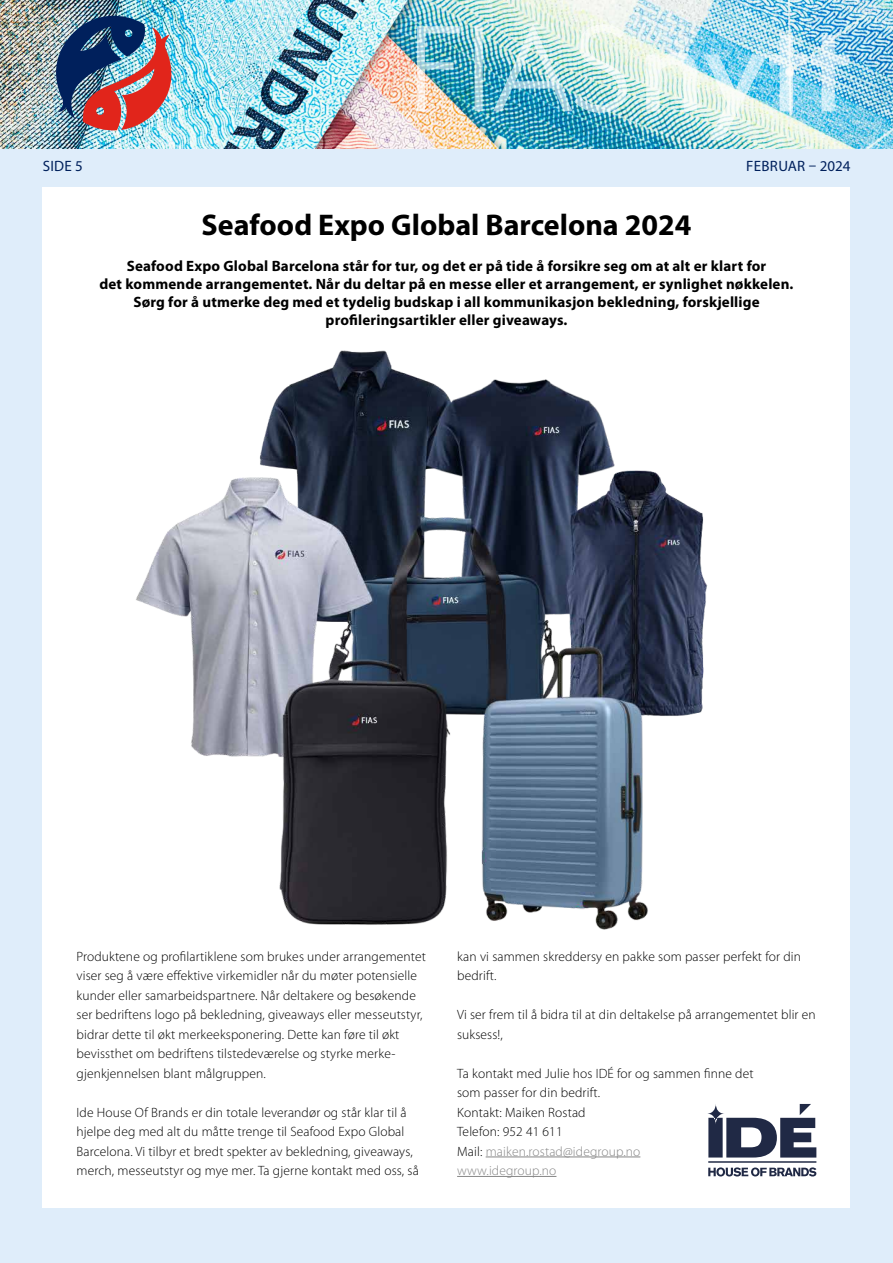
<style>
.page{position:relative;width:893px;height:1263px;background:#dfedfa}
.page>*{position:absolute;margin:0;border:0;box-sizing:border-box;transform-origin:0 0}
.t1{font:700 30px "Myriad Pro";color:#000}
.t2{font:700 15px/18px "Myriad Pro";letter-spacing:.01em;color:#000;text-align:center}
.t3{font:15px "Myriad Pro";letter-spacing:.02em;color:#00205c}
.t4{font:300 13.5px/19.5px "Myriad Pro";letter-spacing:.01em;color:#000}
.s1{color:#878787}
</style>
<div class="page">
<img style="left:0;top:0;width:893px;height:149px">
<img style="left:417px;top:24px;width:432px;height:116px">
<img style="left:50px;top:11px;width:124px;height:120px">
<div style="left:43px;top:187px;width:807px;height:1021px;background:#fff"></div>
<hr style="left:486px;top:1156px;width:154px;height:1px;background:#878787">
<hr style="left:457px;top:1176px;width:99px;height:1px;background:#878787">
<img style="left:136px;top:350px;width:572px;height:580px">
<svg style="left:708px;top:1103px;width:108px;height:73px"></svg>
<p class="t3" style="left:43px;top:156px;width:42px">SIDE 5</p>
<p class="t3" style="left:746px;top:156px;width:106px">FEBRUAR – 2024</p>
<h1 class="t1" style="left:202px;top:205px;width:491px">Seafood Expo Global Barcelona 2024</h1>
<p class="t2" style="left:99px;top:257px;width:696px">Seafood Expo Global Barcelona står for tur, og det er på tide å forsikre seg om at alt er klart for<br>det kommende arrangementet. Når du deltar på en messe eller et arrangement, er synlighet nøkkelen.<br>Sørg for å utmerke deg med et tydelig budskap i all kommunikasjon bekledning, forskjellige profileringsartikler eller giveaways.</p>
<p class="t4" style="left:77px;top:946px;width:351px">Produktene og profilartiklene som brukes under arrangementet viser seg å være effektive virkemidler når du møter potensielle kunder eller samarbeidspartnere. Når deltakere og besøkende ser bedriftens logo på bekledning, giveaways eller messeutstyr, bidrar dette til økt merkeeksponering. Dette kan føre til økt bevissthet om bedriftens tilstedeværelse og styrke merke&shy;gjenkjennelsen blant målgruppen.</p>
<p class="t4" style="left:77px;top:1102px;width:344px">Ide House Of Brands er din totale leverandør og står klar til å hjelpe deg med alt du måtte trenge til Seafood Expo Global Barcelona. Vi tilbyr et bredt spekter av bekledning, giveaways, merch, messeutstyr og mye mer. Ta gjerne kontakt med oss, så</p>
<p class="t4" style="left:457px;top:946px;width:345px">kan vi sammen skreddersy en pakke som passer perfekt for din bedrift.</p>
<p class="t4" style="left:457px;top:1005px;width:360px">Vi ser frem til å bidra til at din deltakelse på arrangementet blir en suksess!,</p>
<p class="t4" style="left:457px;top:1063px;width:298px">Ta kontakt med Julie hos IDÉ for og sammen finne det som passer for din bedrift.<br>Kontakt: Maiken Rostad<br>Telefon: 952 41 611<br>Mail: <span class="s1">maiken.rostad@idegroup.no<br>www.idegroup.no</span></p>
</div>
